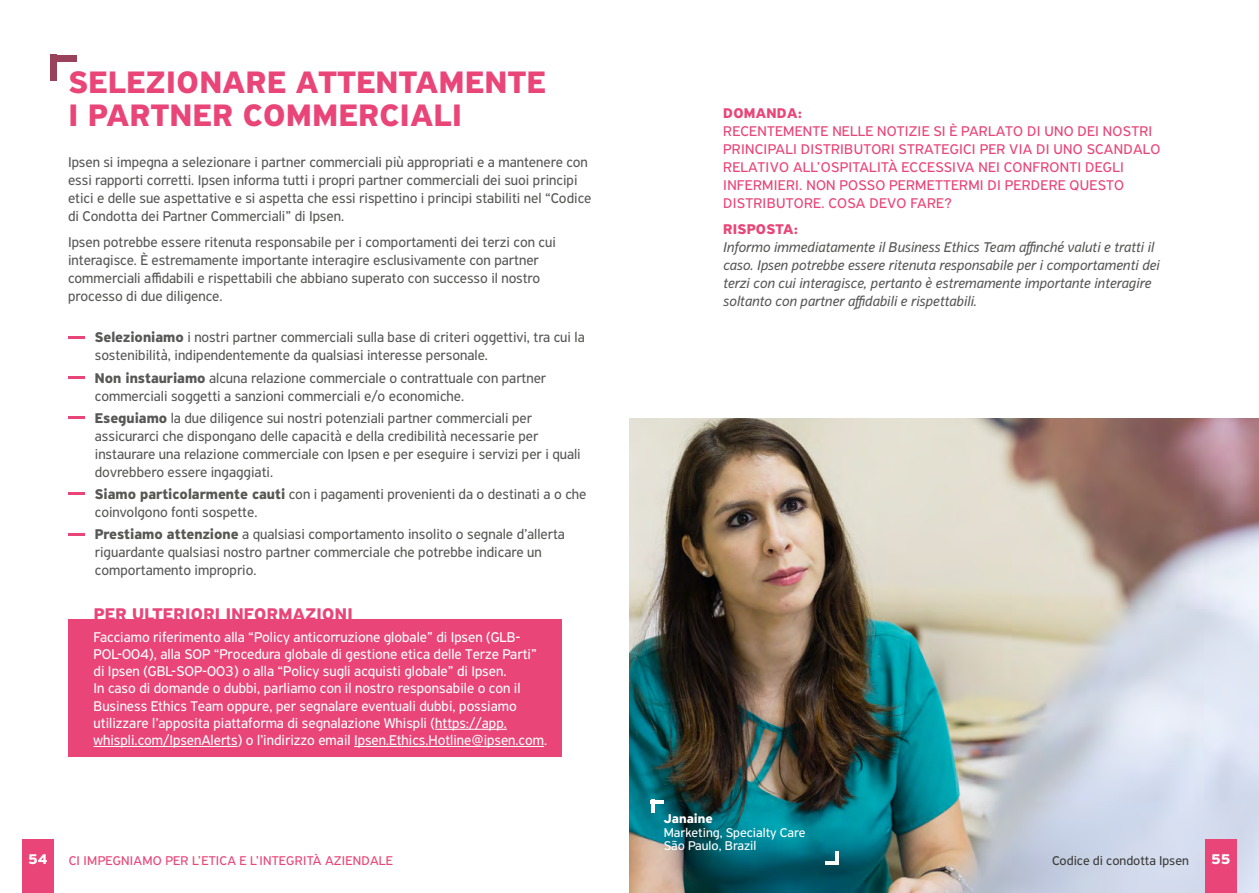
<style>
.page{position:relative;width:1259px;height:893px;background:#fff}
.page>*{position:absolute;margin:0;border:0;box-sizing:border-box;transform-origin:0 0}
.t1{font:700 33px/33px "PF Highway Sans Pro";letter-spacing:.02em;color:#e94578}
.t2{font:700 18px "PF Highway Sans Pro";letter-spacing:.02em;color:#e94578}
.t3{font:15px/18px "PF Highway Sans Pro";color:#575756}
.t4{font:15px/17.2px "PF Highway Sans Pro";color:#fff}
.t5{font:italic 15px/18px "PF Highway Sans Pro";color:#575756}
.t6{font:15px/18px "PF Highway Sans Pro";letter-spacing:.02em;color:#e94578}
.t7{font:700 15px "PF Highway Sans Pro";letter-spacing:.02em;color:#e94578}
.t8{font:700 15px "PF Highway Sans Pro";color:#fff}
.t9{font:13.5px "PF Highway Sans Pro";letter-spacing:.02em;color:#e94578}
.t10{font:13.5px/13.5px "PF Highway Sans Pro";color:#fff}
.t11{font:13.5px "PF Highway Sans Pro";color:#3c3c3b}
.t12{font:700 13.5px "PF Highway Sans Pro";color:#fff}
.s1{font-weight:700;font-size:21px;color:#e94578}
.s2{font-weight:700}
</style>
<div class="page">
<img style="left:629px;top:419px;width:630px;height:474px">
<div style="left:50px;top:55px;width:7px;height:26px;background:#9a415b"></div>
<div style="left:50px;top:55px;width:27px;height:6px;background:#9a415b"></div>
<div style="left:22px;top:839px;width:32px;height:54px;background:#e94578"></div>
<div style="left:1205px;top:839px;width:31px;height:54px;background:#e94578"></div>
<svg style="left:651px;top:800px;width:13px;height:13px"></svg>
<svg style="left:825px;top:861px;width:9px;height:3px"></svg>
<svg style="left:834px;top:851px;width:4px;height:13px"></svg>
<div style="left:68px;top:620px;width:493px;height:137px;background:#e94578"></div>
<hr style="left:435px;top:729px;width:72px;height:1px;background:#fff">
<hr style="left:94px;top:746px;width:144px;height:1px;background:#fff">
<hr style="left:354px;top:746px;width:190px;height:1px;background:#fff">
<h1 class="t1" style="left:68px;top:66px;width:479px">SELEZIONARE ATTENTAMENTE<br>I PARTNER COMMERCIALI</h1>
<p class="t3" style="left:68px;top:153px;width:525px">Ipsen si impegna a selezionare i partner commerciali più appropriati e a mantenere con essi rapporti corretti. Ipsen informa tutti i propri partner commerciali dei suoi principi etici e delle sue aspettative e si aspetta che essi rispettino i principi stabiliti nel “Codice di Condotta dei Partner Commerciali” di Ipsen.</p>
<p class="t3" style="left:68px;top:233px;width:489px">Ipsen potrebbe essere ritenuta responsabile per i comportamenti dei terzi con cui interagisce. È estremamente importante interagire esclusivamente con partner commerciali affidabili e rispettabili che abbiano superato con successo il nostro processo di due diligence.</p>
<p class="t3" style="left:95px;top:328px;width:491px;text-indent:-30px"><span class="s1">-</span> <span class="s2">Selezioniamo</span> i nostri partner commerciali sulla base di criteri oggettivi, tra cui la sostenibilità, indipendentemente da qualsiasi interesse personale.</p>
<p class="t3" style="left:95px;top:369px;width:453px;text-indent:-30px"><span class="s1">-</span> <span class="s2">Non instauriamo</span> alcuna relazione commerciale o contrattuale con partner commerciali soggetti a sanzioni commerciali e/o economiche.</p>
<p class="t3" style="left:95px;top:409px;width:487px;text-indent:-30px"><span class="s1">-</span> <span class="s2">Eseguiamo</span> la due diligence sui nostri potenziali partner commerciali per assicurarci che dispongano delle capacità e della credibilità necessarie per instaurare una relazione commerciale con Ipsen e per eseguire i servizi per i quali dovrebbero essere ingaggiati.</p>
<p class="t3" style="left:95px;top:485px;width:493px;text-indent:-30px"><span class="s1">-</span> <span class="s2">Siamo particolarmente cauti</span> con i pagamenti provenienti da o destinati a o che coinvolgono fonti sospette.</p>
<p class="t3" style="left:95px;top:525px;width:471px;text-indent:-30px"><span class="s1">-</span> <span class="s2">Prestiamo attenzione</span> a qualsiasi comportamento insolito o segnale d’allerta riguardante qualsiasi nostro partner commerciale che potrebbe indicare un comportamento improprio.</p>
<p class="t2" style="left:94px;top:603px;width:260px">PER ULTERIORI INFORMAZIONI</p>
<p class="t4" style="left:94px;top:628px;width:455px">Facciamo riferimento alla “Policy anticorruzione globale” di Ipsen (GLB-POL-004), alla SOP “Procedura globale di gestione etica delle Terze Parti” di Ipsen (GBL-SOP-003) o alla “Policy sugli acquisti globale” di Ipsen.<br>In caso di domande o dubbi, parliamo con il nostro responsabile o con il Business Ethics Team oppure, per segnalare eventuali dubbi, possiamo utilizzare l’apposita piattaforma di segnalazione Whispli (https://app. whispli.com/IpsenAlerts) o l’indirizzo email Ipsen.Ethics.Hotline@ipsen.com.</p>
<p class="t7" style="left:723px;top:104px;width:80px">DOMANDA:</p>
<p class="t6" style="left:723px;top:122px;width:438px">RECENTEMENTE NELLE NOTIZIE SI È PARLATO DI UNO DEI NOSTRI PRINCIPALI DISTRIBUTORI STRATEGICI PER VIA DI UNO SCANDALO RELATIVO ALL’OSPITALITÀ ECCESSIVA NEI CONFRONTI DEGLI INFERMIERI. NON POSSO PERMETTERMI DI PERDERE QUESTO DISTRIBUTORE. COSA DEVO FARE?</p>
<p class="t7" style="left:723px;top:221px;width:76px">RISPOSTA:</p>
<p class="t5" style="left:723px;top:239px;width:438px">Informo immediatamente il Business Ethics Team affinché valuti e tratti il caso. Ipsen potrebbe essere ritenuta responsabile per i comportamenti dei terzi con cui interagisce, pertanto è estremamente importante interagire soltanto con partner affidabili e rispettabili.</p>
<p class="t12" style="left:664px;top:811px;width:51px">Janaine</p>
<p class="t10" style="left:664px;top:825px;width:143px">Marketing, Specialty Care<br>São Paulo, Brazil</p>
<p class="t8" style="left:28px;top:850px;width:21px">54</p>
<p class="t9" style="left:69px;top:852px;width:326px">CI IMPEGNIAMO PER L’ETICA E L’INTEGRITÀ AZIENDALE</p>
<p class="t11" style="left:1052px;top:853px;width:138px">Codice di condotta Ipsen</p>
<p class="t8" style="left:1211px;top:850px;width:21px">55</p>
</div>
